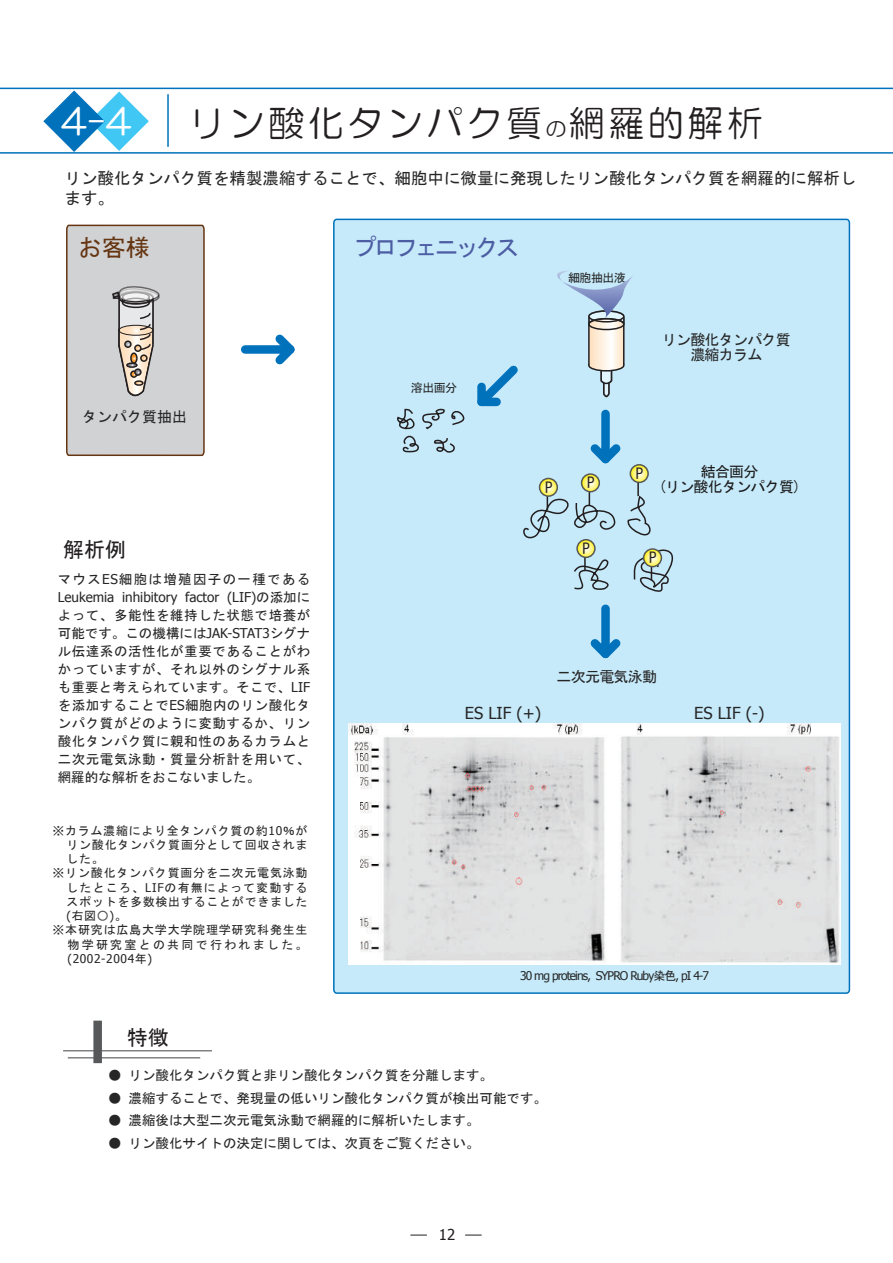
<style>
.page{position:relative;width:893px;height:1263px;background:#fff}
.page>*{position:absolute;margin:0;border:0;box-sizing:border-box;transform-origin:0 0}
.t1{font:36px "HG Maru Gothic MPRO";letter-spacing:.1em;color:#231f20}
.t2{font:36px "HG Maru Gothic MPRO";color:#fff}
.t3{font:24px "MS Gothic";letter-spacing:-.15em;color:#4c5da3}
.t4{font:24px "MS Gothic";color:#653512}
.t5{font:21px "MS Gothic";color:#231f20}
.t6{font:16.5px/19.5px "MS Gothic";color:#262626}
.t7{font:16.5px "Tahoma";color:#262626}
.t8{font:15px/15px "MS Gothic";letter-spacing:-.05em;color:#262626;text-align:center}
.t9{font:15px/15px "MS Gothic";letter-spacing:-.05em;color:#1c1c1c;text-align:center}
.t10{font:15px "MS Gothic";color:#262626}
.t11{font:15px "MS Gothic";color:#231f20}
.t12{font:15px "Tahoma";color:#231f20}
.t13{font:13.5px/18px "MS Gothic";color:#262626;text-align:justify}
.t14{font:13.5px "Tahoma";color:#262626}
.t15{font:13.5px "MS Gothic";letter-spacing:.095em;color:#262626}
.t16{font:12px "MS Gothic";letter-spacing:.065em;color:#262626}
.t17{font:12px "Tahoma";letter-spacing:-.075em;color:#262626}
.t18{font:12px "MS Gothic";letter-spacing:.09em;color:#262626}
.t19{font:12px "MS Gothic";letter-spacing:.19em;color:#262626}
.t20{font:12px "Tahoma";letter-spacing:.05em;color:#262626}
.s1{font-size:21px}
.s2{font-family:"Tahoma"}
.s3{font-family:"MS Gothic"}
.s4{color:#525252}
</style>
<div class="page">
<hr style="left:0;top:88px;width:893px;height:1px;background:#0072bc">
<hr style="left:0;top:152px;width:893px;height:2px;background:#0072bc">
<svg style="left:42px;top:89px;width:107px;height:64px"></svg>
<hr style="left:167px;top:94px;width:2px;height:53px;background:#0072bc">
<div style="left:333px;top:218px;width:518px;height:776px;background:#c6eafa"></div>
<svg style="left:576px;top:539px;width:20px;height:19px"></svg>
<svg style="left:572px;top:548px;width:112px;height:126px"></svg>
<svg style="left:241px;top:334px;width:54px;height:31px"></svg>
<svg style="left:66px;top:224px;width:139px;height:233px"></svg>
<hr style="left:63px;top:1050px;width:149px;height:1px;background:#57585a">
<div style="left:93px;top:1021px;width:9px;height:42px;background:#57585a"></div>
<hr style="left:68px;top:1057px;width:132px;height:1px;background:#57585a">
<svg style="left:397px;top:271px;width:255px;height:270px"></svg>
<img style="left:348px;top:723px;width:492px;height:241px">
<svg style="left:410px;top:1235px;width:17px;height:1px"></svg>
<svg style="left:465px;top:1235px;width:17px;height:1px"></svg>
<h1 class="t2" style="left:61px;top:103px;width:73px">4-4</h1>
<h1 class="t1" style="left:189px;top:105px;width:575px">リン酸化タンパク質<span class="s1">の</span>網羅的解析</h1>
<p class="t6" style="left:64px;top:168px;width:793px">リン酸化タンパク質を精製濃縮することで、細胞中に微量に発現したリン酸化タンパク質を網羅的に解析します。</p>
<h2 class="t4" style="left:78px;top:235px;width:73px">お客様</h2>
<h2 class="t3" style="left:353px;top:236px;width:168px">プロフェニックス</h2>
<p class="t10" style="left:82px;top:409px;width:106px">タンパク質抽出</p>
<h3 class="t5" style="left:63px;top:539px;width:64px">解析例</h3>
<p class="t15" style="left:58px;top:572px;width:254px">マウス<span class="s2">ES</span>細胞は増殖因子の一種である</p>
<p class="t14" style="left:58px;top:588px;width:254px">Leukemia inhibitory factor (LIF)<span class="s3">の添加に</span></p>
<p class="t13" style="left:58px;top:606px;width:254px">よって、多能性を維持した状態で培養が可能です。この機構には<span class="s2">JAK-STAT3</span>シグナル伝達系の活性化が重要であることがわかっていますが、それ以外のシグナル系も重要と考えられています。そこで、<span class="s2">LIF</span>を添加することで<span class="s2">ES</span>細胞内のリン酸化タンパク質がどのように変動するか、リン酸化タンパク質に親和性のあるカラムと二次元電気泳動・質量分析計を用いて、網羅的な解析をおこないました。</p>
<p class="t16" style="left:52px;top:824px;width:257px">※カラム濃縮により全タンパク質の約<span class="s2">10</span>％が</p>
<p class="t16" style="left:66px;top:838px;width:243px">リン酸化タンパク質画分として回収されま</p>
<p class="t16" style="left:66px;top:853px;width:39px">した。</p>
<p class="t16" style="left:52px;top:867px;width:257px">※リン酸化タンパク質画分を二次元電気泳動</p>
<p class="t18" style="left:66px;top:881px;width:243px">したところ、<span class="s2">LIF</span>の有無によって変動する</p>
<p class="t16" style="left:66px;top:895px;width:243px">スポットを多数検出することができました</p>
<p class="t16" style="left:66px;top:910px;width:62px"><span class="s2">(</span>右図<span class="s4">○</span><span class="s2">)</span>。</p>
<p class="t16" style="left:52px;top:924px;width:257px">※本研究は広島大学大学院理学研究科発生生</p>
<p class="t19" style="left:67px;top:938px;width:242px">物学研究室との共同で行われました。</p>
<p class="t20" style="left:67px;top:950px;width:86px">(2002-2004<span class="s3">年</span>)</p>
<h3 class="t5" style="left:127px;top:1026px;width:43px">特徴</h3>
<p class="t16" style="left:411px;top:382px;width:48px">溶出画分</p>
<p class="t16" style="left:568px;top:271px;width:59px">細胞抽出液</p>
<p class="t8" style="left:662px;top:332px;width:131px">リン酸化タンパク質濃縮カラム</p>
<p class="t11" style="left:545px;top:480px;width:9px">P</p>
<p class="t11" style="left:587px;top:475px;width:9px">P</p>
<p class="t11" style="left:583px;top:541px;width:9px">P</p>
<p class="t11" style="left:636px;top:466px;width:9px">P</p>
<p class="t9" style="left:658px;top:464px;width:144px">結合画分<br>(リン酸化タンパク質)</p>
<p class="t11" style="left:649px;top:550px;width:9px">P</p>
<p class="t8" style="left:557px;top:669px;width:102px">二次元電気泳動</p>
<p class="t7" style="left:465px;top:702px;width:78px">ES LIF (+)</p>
<p class="t7" style="left:694px;top:702px;width:72px">ES LIF (-)</p>
<p class="t17" style="left:520px;top:967px;width:190px">30 mg proteins, SYPRO Ruby<span class="s3">染色</span>, pI 4-7</p>
<p class="t13" style="left:108px;top:1066px;width:386px">● リン酸化タンパク質と非リン酸化タンパク質を分離します。</p>
<p class="t13" style="left:108px;top:1089px;width:440px">● 濃縮することで、発現量の低いリン酸化タンパク質が検出可能です。</p>
<p class="t13" style="left:108px;top:1111px;width:373px">● 濃縮後は大型二次元電気泳動で網羅的に解析いたします。</p>
<p class="t13" style="left:108px;top:1134px;width:373px">● リン酸化サイトの決定に関しては、次頁をご覧ください。</p>
<p class="t12" style="left:439px;top:1225px;width:18px">12</p>
</div>
